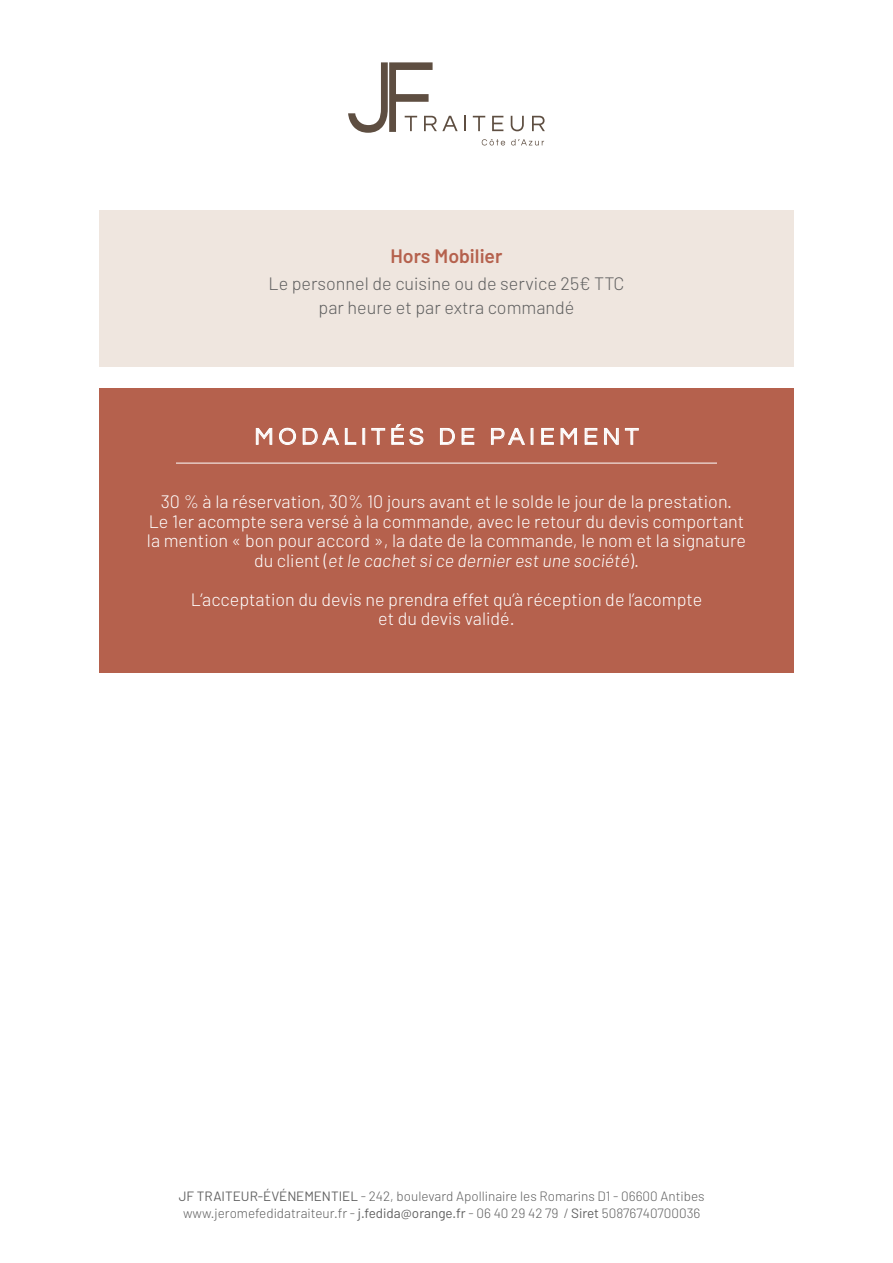
<style>
.page{position:relative;width:893px;height:1263px;background:#fff}
.page>*{position:absolute;margin:0;border:0;box-sizing:border-box;transform-origin:0 0}
.t1{font:24px "Questrial";letter-spacing:.2em;color:#fff}
.t2{font:600 19.5px "Barlow";color:#b5614d}
.t3{font:300 18px/19.5px "Barlow";color:#fff;text-align:center}
.t4{font:300 18px/24px "Barlow";color:#606060;text-align:center}
.t5{font:300 13.5px/16.5px "Barlow";color:#606060;text-align:center}
.s1{font-style:italic}
.s2{font-weight:400}
</style>
<div class="page">
<svg style="left:482px;top:139px;width:23px;height:6px"></svg>
<svg style="left:511px;top:139px;width:33px;height:6px"></svg>
<svg style="left:348px;top:62px;width:110px;height:71px"></svg>
<svg style="left:464px;top:116px;width:2px;height:15px"></svg>
<svg style="left:473px;top:116px;width:12px;height:15px"></svg>
<svg style="left:492px;top:116px;width:11px;height:15px"></svg>
<svg style="left:511px;top:116px;width:13px;height:15px"></svg>
<svg style="left:532px;top:116px;width:13px;height:15px"></svg>
<div style="left:99px;top:389px;width:695px;height:284px;background:#b5614d"></div>
<svg style="left:256px;top:428px;width:16px;height:17px"></svg>
<svg style="left:279px;top:428px;width:17px;height:17px"></svg>
<svg style="left:303px;top:428px;width:36px;height:17px"></svg>
<svg style="left:345px;top:428px;width:11px;height:17px"></svg>
<svg style="left:363px;top:428px;width:2px;height:16px"></svg>
<svg style="left:371px;top:428px;width:14px;height:17px"></svg>
<svg style="left:391px;top:424px;width:32px;height:21px"></svg>
<svg style="left:440px;top:428px;width:15px;height:17px"></svg>
<svg style="left:462px;top:428px;width:12px;height:17px"></svg>
<svg style="left:491px;top:428px;width:34px;height:17px"></svg>
<svg style="left:531px;top:428px;width:2px;height:16px"></svg>
<svg style="left:541px;top:428px;width:13px;height:17px"></svg>
<svg style="left:561px;top:428px;width:16px;height:17px"></svg>
<svg style="left:585px;top:428px;width:12px;height:17px"></svg>
<svg style="left:604px;top:428px;width:15px;height:17px"></svg>
<svg style="left:625px;top:428px;width:14px;height:17px"></svg>
<hr style="left:176px;top:463px;width:541px;height:1px;background:#fff">
<div style="left:99px;top:210px;width:695px;height:156px;background:#efe6df"></div>
<p class="t2" style="left:390px;top:244px;width:114px">Hors Mobilier</p>
<p class="t4" style="left:268px;top:271px;width:358px">Le personnel de cuisine ou de service 25€ TTC par heure et par extra commandé</p>
<h1 class="t1" style="left:254px;top:425px;width:386px">MODALITÉS DE PAIEMENT</h1>
<p class="t3" style="left:147px;top:491px;width:601px">30 % à la réservation, 30% 10 jours avant et le solde le jour de la prestation.<br>Le 1er acompte sera versé à la commande, avec le retour du devis comportant la mention « bon pour accord », la date de la commande, le nom et la signature du client (<span class="s1">et le cachet si ce dernier est une société</span>).</p>
<p class="t3" style="left:191px;top:589px;width:513px">L’acceptation du devis ne prendra effet qu’à réception de l’acompte et du devis validé.</p>
<p class="t5" style="left:179px;top:1188px;width:527px"><span class="s2">JF TRAITEUR-ÉVÉNEMENTIEL</span> - 242, boulevard Apollinaire les Romarins D1 - 06600 Antibes www.jeromefedidatraiteur.fr - <span class="s2">j.fedida@orange.fr</span> - 06 40 29 42 79 / <span class="s2">Siret</span> 50876740700036</p>
</div>
